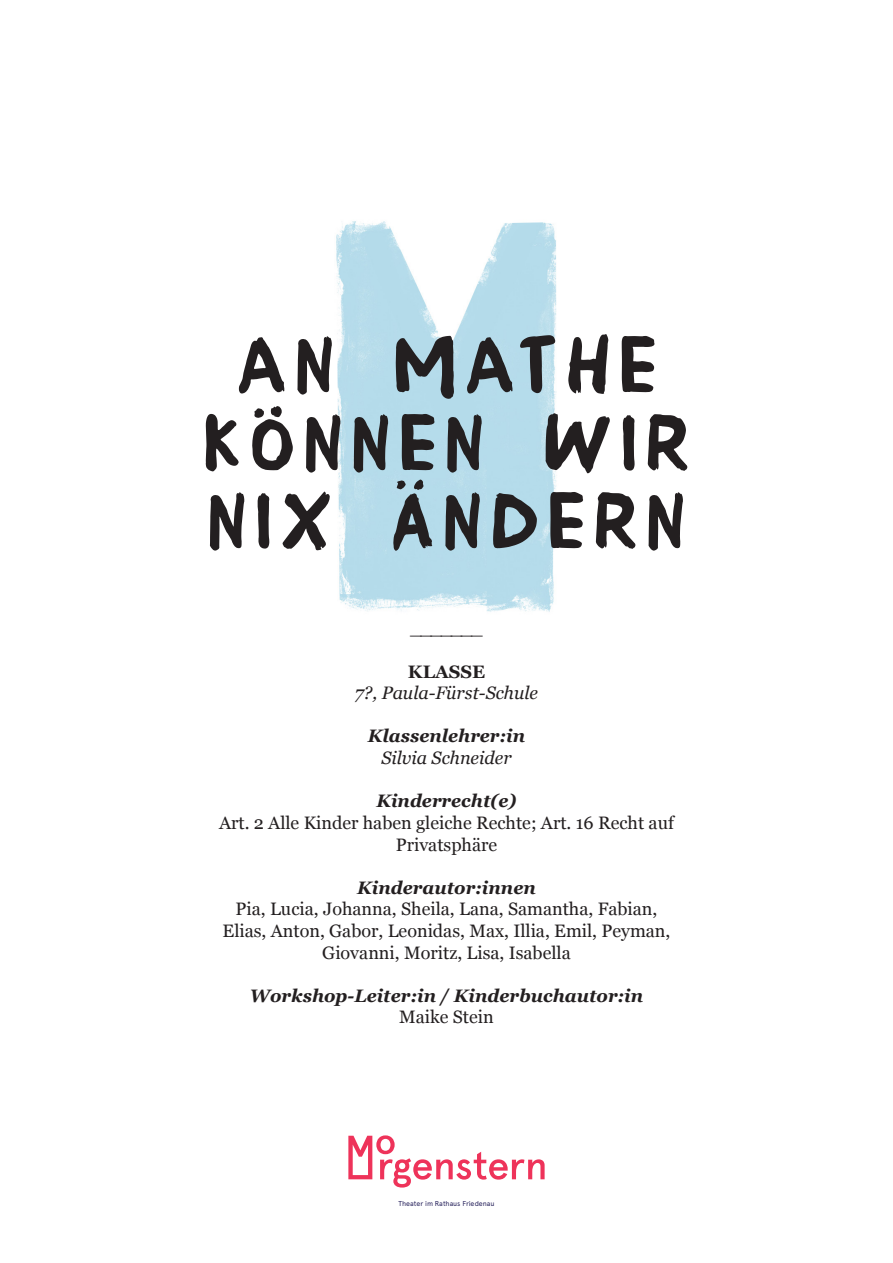
<style>
.page{position:relative;width:893px;height:1263px;background:#fff}
.page>*{position:absolute;margin:0;border:0;box-sizing:border-box;transform-origin:0 0}
.t1{font:75px "Remy Hand";letter-spacing:.175em;color:#231f20}
.t2{font:18px/21.6px "Georgia";color:#231f20;text-align:center}
.t3{font:italic 700 18px "Georgia";color:#231f20}
.t4{font:italic 18px "Georgia";color:#231f20}
.t5{font:700 18px "Georgia";color:#231f20}
.t6{font:7.05px "Apercu";letter-spacing:-.01em;color:#2a255e}
</style>
<div class="page">
<img style="left:336px;top:221px;width:221px;height:391px">
<svg style="left:348px;top:1135px;width:197px;height:52px"></svg>
<p class="t1" style="left:239px;top:321px;width:417px">AN MATHE</p>
<p class="t1" style="left:206px;top:399px;width:483px">KÖNNEN WIR</p>
<p class="t1" style="left:210px;top:477px;width:475px">NIX ÄNDERN</p>
<p class="t2" style="left:410px;top:617px;width:74px">_______</p>
<p class="t5" style="left:408px;top:658px;width:79px">KLASSE</p>
<p class="t4" style="left:355px;top:680px;width:185px">7?, Paula-Fürst-Schule</p>
<p class="t3" style="left:368px;top:723px;width:159px">Klassenlehrer:in</p>
<p class="t4" style="left:381px;top:745px;width:132px">Silvia Schneider</p>
<p class="t3" style="left:376px;top:788px;width:142px">Kinderrecht(e)</p>
<p class="t2" style="left:219px;top:811px;width:456px">Art. 2 Alle Kinder haben gleiche Rechte; Art. 16 Recht auf<br>Privatsphäre</p>
<p class="t3" style="left:357px;top:874px;width:180px">Kinderautor:innen</p>
<p class="t2" style="left:223px;top:897px;width:449px">Pia, Lucia, Johanna, Sheila, Lana, Samantha, Fabian,<br>Elias, Anton, Gabor, Leonidas, Max, Illia, Emil, Peyman,<br>Giovanni, Moritz, Lisa, Isabella</p>
<p class="t3" style="left:250px;top:982px;width:395px">Workshop-Leiter:in / Kinderbuchautor:in</p>
<p class="t2" style="left:399px;top:1005px;width:96px">Maike Stein</p>
<p class="t6" style="left:398px;top:1199px;width:97px">Theater im Rathaus Friedenau</p>
</div>
